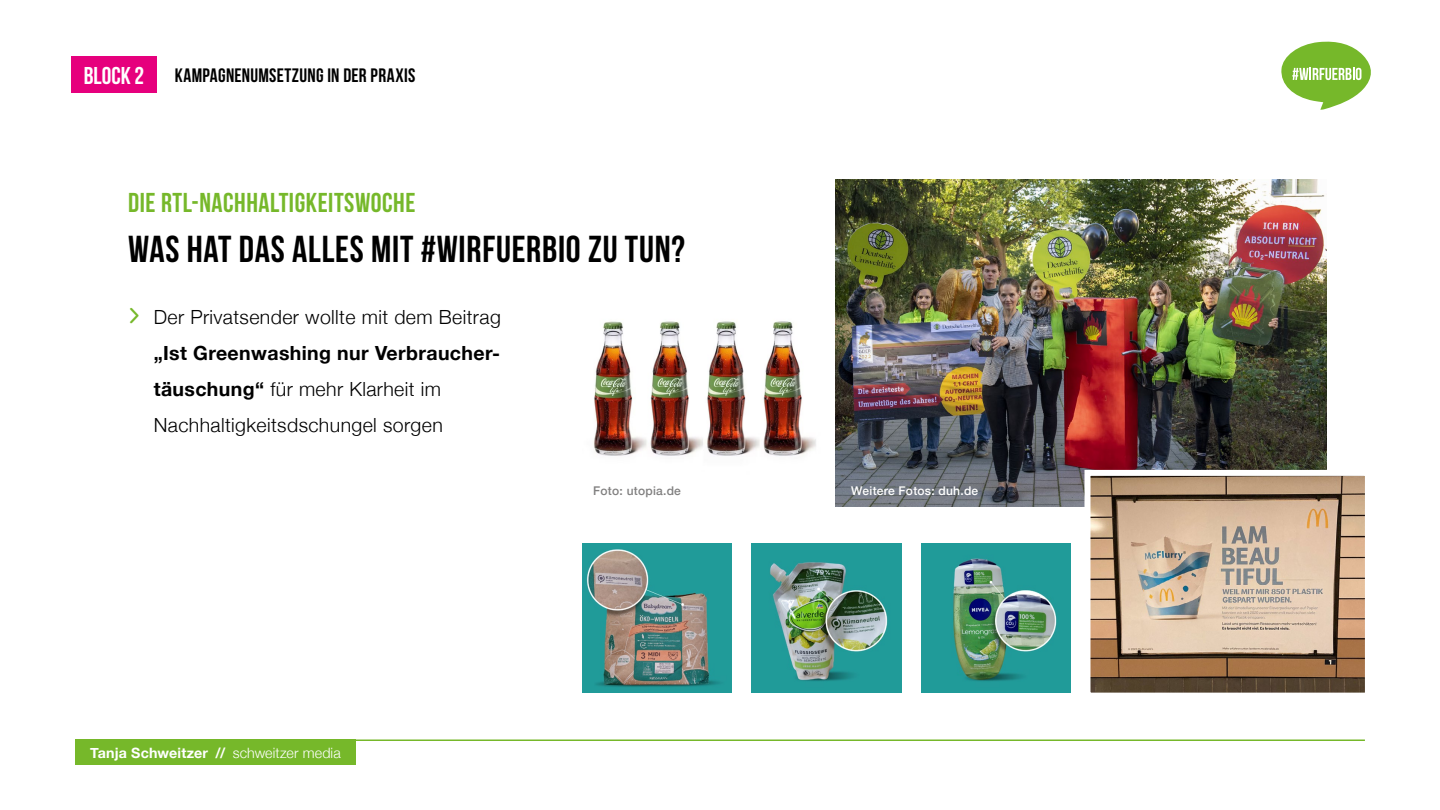
<style>
.page{position:relative;width:1440px;height:810px;background:#fff}
.page>*{position:absolute;margin:0;border:0;box-sizing:border-box;transform-origin:0 0}
.t1{font:700 37.5px "Bebas Neue";letter-spacing:.02em;color:#000}
.t2{font:700 27.3px "Bebas Neue";letter-spacing:.02em;color:#76b82a}
.t3{font:24.22px "Bebas Neue";color:#fff}
.t4{font:300 19.5px/36px "Helvetica Neue";letter-spacing:.02em;color:#000}
.t5{font:700 19.42px "Bebas Neue";letter-spacing:.015em;color:#000}
.t6{font:700 14.25px "Helvetica Neue";letter-spacing:.015em;color:#fff}
.t7{font:500 12px "Helvetica Neue";letter-spacing:.02em;color:#fff}
.t8{font:500 12px "Helvetica Neue";letter-spacing:.02em;color:#818080}
.s1{font-weight:700}
.s2{font-weight:300}
</style>
<div class="page">
<hr style="left:75px;top:740px;width:1290px;height:1px;background:#76b82a">
<div style="left:75px;top:740px;width:281px;height:25px;background:#76b82a"></div>
<img style="left:593px;top:321px;width:223px;height:135px">
<img style="left:836px;top:180px;width:491px;height:327px">
<img style="left:582px;top:543px;width:150px;height:150px">
<img style="left:751px;top:543px;width:150px;height:150px">
<img style="left:921px;top:543px;width:150px;height:150px">
<svg style="left:1082px;top:467px;width:283px;height:226px;background:#b99f87"></svg>
<svg style="left:1281px;top:41px;width:90px;height:69px"></svg>
<div style="left:71px;top:57px;width:86px;height:36px;background:#e6007d"></div>
<p class="t3" style="left:84px;top:63px;width:62px">Block 2</p>
<p class="t5" style="left:175px;top:65px;width:242px">KAMPAGNENUMSETZUNG IN DER PRAXIS</p>
<p class="t2" style="left:128px;top:187px;width:289px">DIE RTL-NACHHALTIGKEITSWOCHE</p>
<p class="t1" style="left:128px;top:229px;width:558px">WAS HAT DAS ALLES MIT #WIRFUERBIO ZU TUN?</p>
<p class="t4" style="left:154px;top:298px;width:349px">Der Privatsender wollte mit dem Beitrag <span class="s1">„Ist Greenwashing nur Verbraucher&shy;täuschung“</span> für mehr Klarheit im Nachhaltigkeitsdschungel sorgen</p>
<p class="t8" style="left:593px;top:481px;width:89px">Foto: utopia.de</p>
<p class="t7" style="left:851px;top:481px;width:129px">Weitere Fotos: duh.de</p>
<p class="t6" style="left:90px;top:742px;width:252px">Tanja Schweitzer // <span class="s2">schweitzer media</span></p>
</div>
